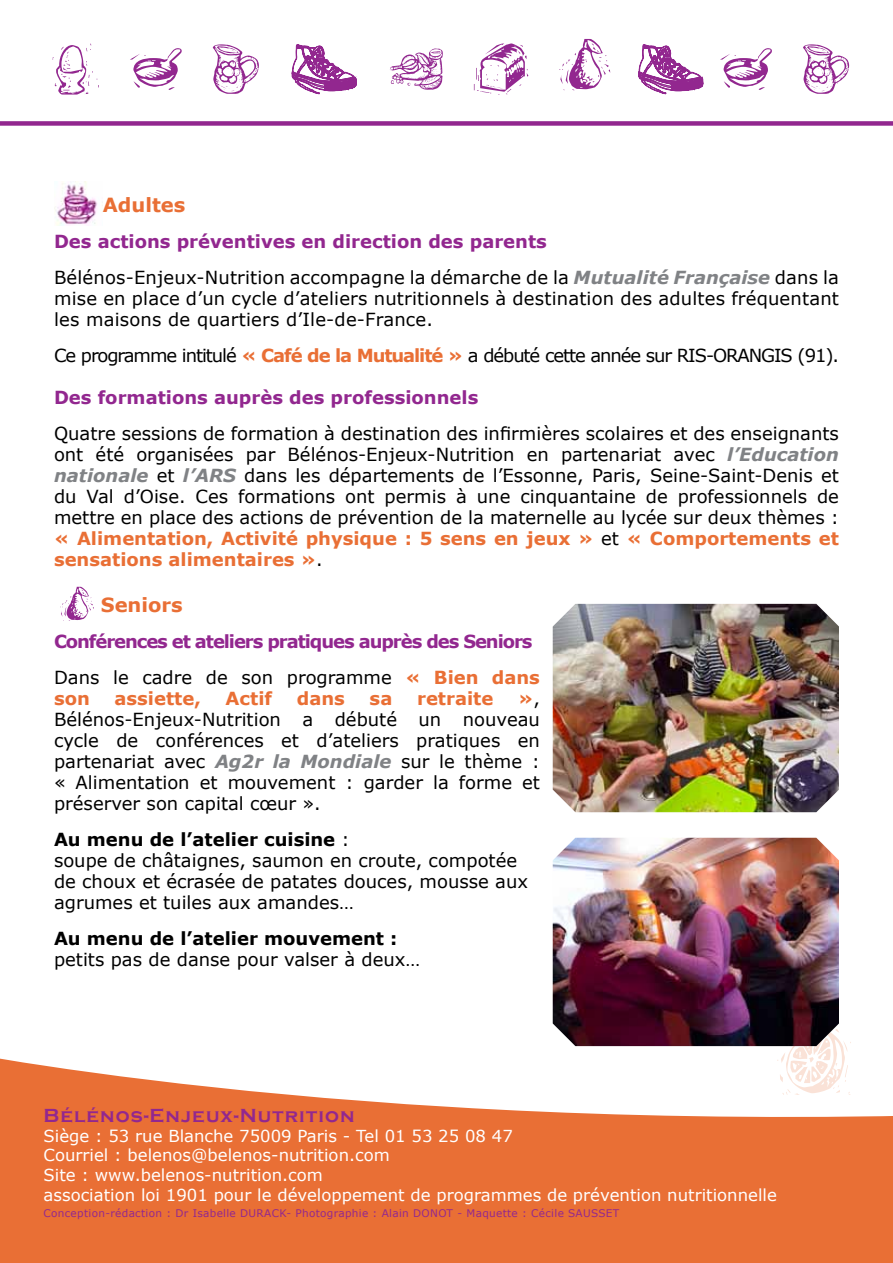
<style>
.page{position:relative;width:893px;height:1263px;background:#fff}
.page>*{position:absolute;margin:0;border:0;box-sizing:border-box;transform-origin:0 0}
.t1{font:700 19.5px "Copperplate Gothic";letter-spacing:.06em;color:#92278f}
.t2{font:700 19.5px "Verdana";color:#e96f35}
.t3{font:18px/21px "Verdana";color:#000}
.t4{font:700 18px/36px "Verdana";letter-spacing:-.06em;color:#92278f}
.t5{font:18px "Verdana";letter-spacing:-.06em;color:#000}
.t6{font:700 18px "Verdana";color:#92278f}
.t7{font:700 18px "Verdana";color:#e96f35}
.t8{font:700 18px "Verdana";color:#000}
.t9{font:16.5px/19.8px "Verdana";color:#fff}
.t10{font:10.5px "Verdana";letter-spacing:.03em;color:#92278f}
.s1{font-weight:700;color:#92278f}
.s2{font-weight:700;font-style:italic;color:#808285}
.s3{font-weight:700;color:#e96f35}
.s4{font-weight:400;color:#000}
.s5{color:#e96f35}
.s6{font-weight:700}
</style>
<div class="page">
<img style="left:54px;top:181px;width:49px;height:44px">
<svg style="left:60px;top:586px;width:34px;height:35px"></svg>
<svg style="left:0;top:1046px;width:893px;height:217px;fill:#e96f35"></svg>
<div style="left:0;top:121px;width:893px;height:5px;background:#92278f"></div>
<svg style="left:52px;top:44px;width:47px;height:51px"></svg>
<svg style="left:390px;top:48px;width:53px;height:42px"></svg>
<svg style="left:474px;top:43px;width:54px;height:52px"></svg>
<svg style="left:130px;top:48px;width:52px;height:42px"></svg>
<svg style="left:213px;top:44px;width:46px;height:50px"></svg>
<svg style="left:292px;top:44px;width:65px;height:50px"></svg>
<svg style="left:560px;top:39px;width:50px;height:51px"></svg>
<hr style="left:654px;top:30px;width:39px;height:1px;background:#000">
<hr style="left:654px;top:162px;width:39px;height:1px;background:#000">
<svg style="left:720px;top:48px;width:52px;height:42px"></svg>
<svg style="left:803px;top:44px;width:46px;height:50px"></svg>
<svg style="left:638px;top:44px;width:65px;height:50px"></svg>
<svg style="left:777px;top:1040px;width:74px;height:55px"></svg>
<img style="left:553px;top:604px;width:286px;height:208px">
<img style="left:553px;top:838px;width:286px;height:208px">
<p class="t2" style="left:103px;top:191px;width:84px">Adultes</p>
<p class="t3" style="left:54px;top:223px;width:786px;line-height:36px"><span class="s1">Des actions préventives en direction des parents<br></span>Bélénos-Enjeux-Nutrition accompagne la démarche de la <span class="s2">Mutualité Française</span> dans la</p>
<p class="t3" style="left:54px;top:288px;width:786px">mise en place d’un cycle d’ateliers nutritionnels à destination des adultes fréquentant les maisons de quartiers d’Ile-de-France.</p>
<p class="t5" style="left:54px;top:343px;width:787px">Ce programme intitulé <span class="s3">« Café de la Mutualité »</span> a débuté cette année sur RIS-ORANGIS (91).</p>
<p class="t6" style="left:54px;top:384px;width:426px">Des formations auprès des professionnels</p>
<p class="t3" style="left:54px;top:422px;width:786px;text-align:justify">Quatre sessions de formation à destination des infirmières scolaires et des enseignants ont été organisées par Bélénos-Enjeux-Nutrition en partenariat avec <span class="s2">l’Education nationale</span> et <span class="s2">l’ARS</span> dans les départements de l’Essonne, Paris, Seine-Saint-Denis et du Val d’Oise. Ces formations ont permis à une cinquantaine de professionnels de mettre en place des actions de prévention de la maternelle au lycée sur deux thèmes : <span class="s3">« Alimentation, Activité physique : 5 sens en jeux »</span> et <span class="s3">« Comportements et sensations alimentaires »</span>.</p>
<p class="t2" style="left:101px;top:591px;width:83px">Seniors</p>
<p class="t4" style="left:54px;top:623px;width:487px">Conférences et ateliers pratiques auprès des Seniors<br><span class="s4">Dans le cadre de son programme</span> <span class="s5">« Bien dans</span></p>
<p class="t7" style="left:54px;top:686px;width:37px">son</p>
<p class="t7" style="left:115px;top:686px;width:88px">assiette,</p>
<p class="t7" style="left:226px;top:686px;width:48px">Actif</p>
<p class="t7" style="left:297px;top:686px;width:50px">dans</p>
<p class="t7" style="left:370px;top:686px;width:24px">sa</p>
<p class="t7" style="left:417px;top:686px;width:78px">retraite</p>
<p class="t3" style="left:54px;top:688px;width:487px;text-align:justify;text-indent:464px"><span class="s3">»</span>, Bélénos-Enjeux-Nutrition a débuté un nouveau cycle de conférences et d’ateliers pratiques en partenariat avec <span class="s2">Ag2r la Mondiale</span> sur le thème : « Alimentation et mouvement : garder la forme et préserver son capital cœur ».</p>
<p class="t3" style="left:54px;top:829px;width:476px"><span class="s6">Au menu de l’atelier cuisine</span> :<br>soupe de châtaignes, saumon en croute, compotée de choux et écrasée de patates douces, mousse aux agrumes et tuiles aux amandes…</p>
<p class="t8" style="left:54px;top:926px;width:345px">Au menu de l’atelier mouvement :</p>
<p class="t3" style="left:54px;top:949px;width:368px">petits pas de danse pour valser à deux…</p>
<p class="t1" style="left:44px;top:1104px;width:313px">Bélénos-Enjeux-Nutrition</p>
<p class="t9" style="left:44px;top:1125px;width:735px">Siège : 53 rue Blanche 75009 Paris - Tel 01 53 25 08 47<br>Courriel : belenos@belenos-nutrition.com<br>Site : www.belenos-nutrition.com<br>association loi 1901 pour le développement de programmes de prévention nutritionnelle</p>
<p class="t10" style="left:44px;top:1206px;width:577px">Conception-rédaction : Dr Isabelle DURACK- Photographie : Alain DONOT - Maquette : Cécile SAUSSET</p>
</div>
